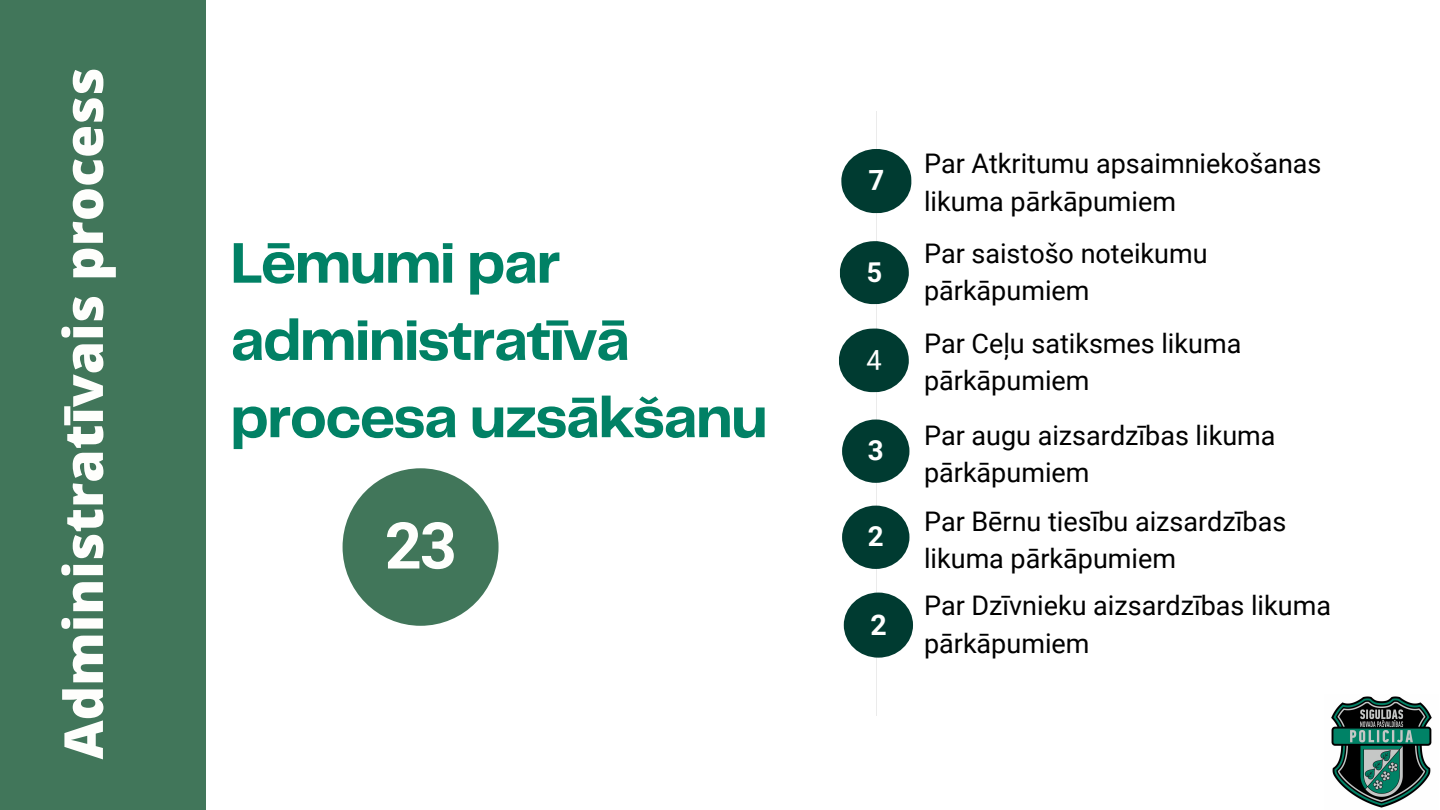
<style>
.page{position:relative;width:1440px;height:810px;background:#fff}
.page>*{position:absolute;margin:0;border:0;box-sizing:border-box;transform-origin:0 0}
.t1{font:700 64.5px "Roboto";color:#fefefc}
.t2{font:700 59.4px/77.2px "Telegraf";letter-spacing:-.03em;color:#018165}
.t3{font:800 53.7px "Open Sans";color:#fefefc}
.t4{font:700 28.5px "Roboto";color:#fff}
.t5{font:700 27.7px "Roboto";color:#fff}
.t6{font:27px/37.5px "Roboto";color:#000}
</style>
<div class="page">
<div style="left:0;top:0;width:206px;height:810px;background:#41765a"></div>
<hr style="left:876px;top:112px;width:1px;height:604px;background:#ebebeb">
<div style="left:343px;top:468px;width:156px;height:158px;background:#41765a;border-radius:50%"></div>
<img style="left:1331px;top:696px;width:101px;height:112px">
<div style="left:842px;top:420px;width:67px;height:63px;background:#003b31;border-radius:50%"></div>
<div style="left:844px;top:593px;width:69px;height:65px;background:#003b31;border-radius:50%"></div>
<div style="left:842px;top:506px;width:67px;height:63px;background:#003b31;border-radius:50%"></div>
<svg style="left:841px;top:149px;width:71px;height:65px"></svg>
<svg style="left:839px;top:241px;width:70px;height:64px"></svg>
<svg style="left:839px;top:328px;width:70px;height:65px"></svg>
<h3 class="t3" style="left:46px;top:759px;width:693px;rotate:-90deg">Administratīvais process</h3>
<h2 class="t2" style="left:230px;top:227px;width:539px">Lēmumi par administratīvā procesa uzsākšanu</h2>
<h1 class="t1" style="left:385px;top:509px;width:74px">23</h1>
<p class="t5" style="left:868px;top:435px;width:17px">3</p>
<p class="t5" style="left:868px;top:521px;width:17px">2</p>
<p class="t4" style="left:870px;top:608px;width:18px">2</p>
<p class="t6" style="left:924px;top:145px;width:399px">Par Atkritumu apsaimniekošanas likuma pārkāpumiem</p>
<p class="t6" style="left:924px;top:235px;width:285px">Par saistošo noteikumu pārkāpumiem</p>
<p class="t6" style="left:924px;top:325px;width:319px">Par Ceļu satiksmes likuma pārkāpumiem</p>
<p class="t6" style="left:924px;top:417px;width:353px">Par augu aizsardzības likuma pārkāpumiem</p>
<p class="t6" style="left:924px;top:503px;width:364px">Par Bērnu tiesību aizsardzības likuma pārkāpumiem</p>
<p class="t6" style="left:924px;top:588px;width:408px">Par Dzīvnieku aizsardzības likuma pārkāpumiem</p>
</div>
